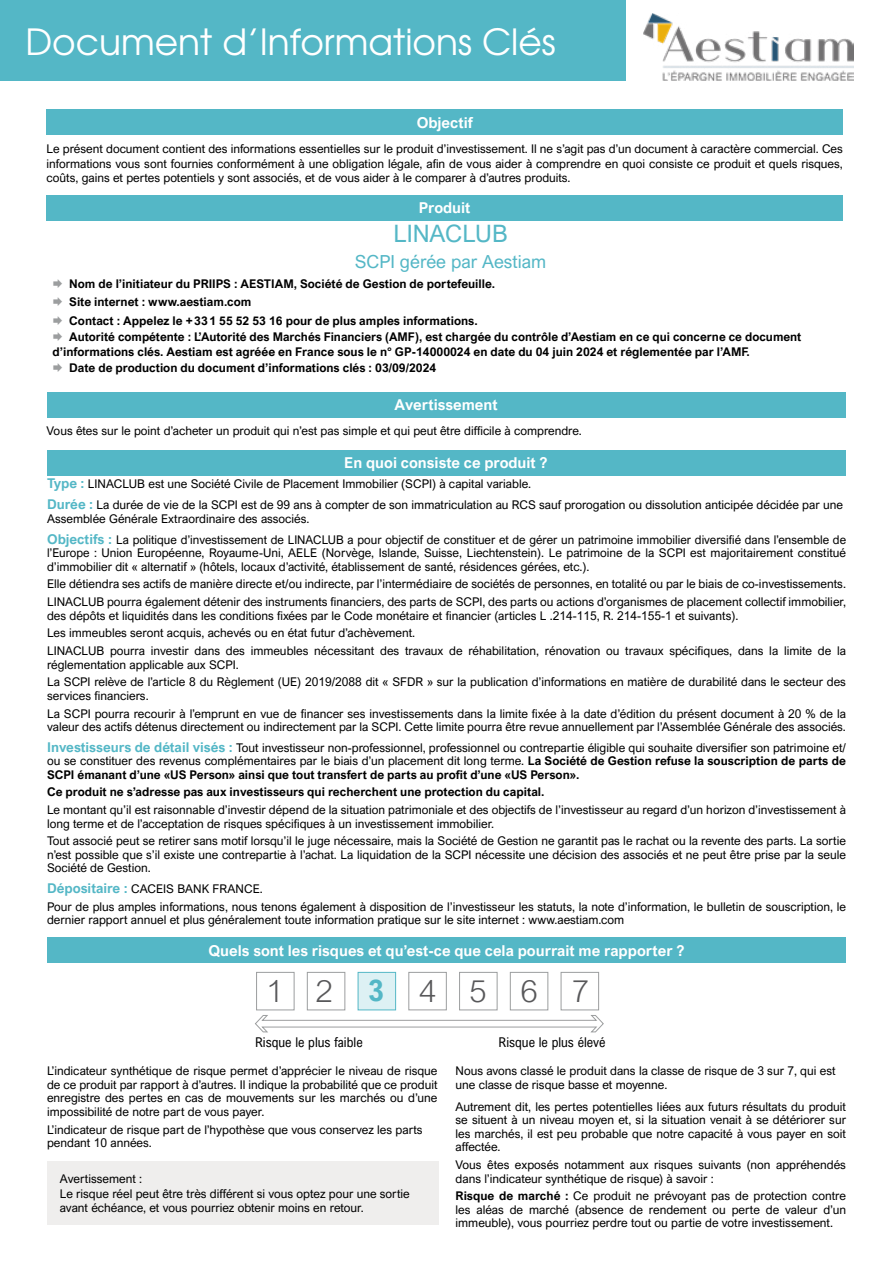
<style>
.page{position:relative;width:893px;height:1263px;background:#fff}
.page>*{position:absolute;margin:0;border:0;box-sizing:border-box;transform-origin:0 0}
.t1{font:36px "Te X Gyre Adventor";color:#fff}
.t2{font:300 30px "Arial Nova";color:#58585a;scale:1.05 1}
.t3{font:700 30px "Arial Nova Cond";color:#54b7c6;scale:1.05 1}
.t4{font:24px "Arial Nova";color:#54b7c6}
.t5{font:18px "Arial Nova";color:#54b7c6}
.t6{font:700 15px "Arial Nova";color:#fff}
.t7{font:13.5px "Arial Nova Cond";color:#000}
.t8{font:12px/13.5px "Arial Nova";color:#000}
.t9{font:700 12px/14.4px "Arial Nova";color:#000}
.s1{font-weight:700;font-size:13.5px;color:#54b7c6}
.s2{font-weight:700}
</style>
<div class="page">
<div style="left:0;top:0;width:625px;height:81px;background:#54b7c6"></div>
<img style="left:644px;top:14px;width:210px;height:67px">
<div style="left:47px;top:195px;width:796px;height:25px;background:#54b7c6"></div>
<div style="left:47px;top:109px;width:796px;height:26px;background:#54b7c6"></div>
<div style="left:47px;top:392px;width:798px;height:26px;background:#54b7c6"></div>
<div style="left:47px;top:450px;width:798px;height:26px;background:#54b7c6"></div>
<div style="left:47px;top:938px;width:799px;height:25px;background:#54b7c6"></div>
<div style="left:47px;top:1161px;width:391px;height:64px;background:#efeeed"></div>
<div style="left:256px;top:972px;width:38px;height:38px;border:1px solid #9c9e9f"></div>
<div style="left:307px;top:972px;width:38px;height:38px;border:1px solid #9c9e9f"></div>
<div style="left:408px;top:972px;width:39px;height:38px;border:1px solid #9c9e9f"></div>
<div style="left:358px;top:972px;width:38px;height:38px;background:#ddf1f4;border:1px solid #54b7c6"></div>
<div style="left:510px;top:972px;width:38px;height:38px;border:1px solid #9c9e9f"></div>
<div style="left:459px;top:972px;width:38px;height:38px;border:1px solid #9c9e9f"></div>
<div style="left:561px;top:972px;width:38px;height:38px;border:1px solid #9c9e9f"></div>
<svg style="left:255px;top:1015px;width:349px;height:17px"></svg>
<p class="t1" style="left:26px;top:14px;width:532px">Document d’Informations Clés</p>
<p class="t6" style="left:417px;top:114px;width:58px">Objectif</p>
<p class="t8" style="left:47px;top:142px;width:798px;line-height:14.4px;text-align:justify">Le présent document contient des informations essentielles sur le produit d’investissement. Il ne s’agit pas d’un document à caractère commercial. Ces informations vous sont fournies conformément à une obligation légale, afin de vous aider à comprendre en quoi consiste ce produit et quels risques, coûts, gains et pertes potentiels y sont associés, et de vous aider à le comparer à d’autres produits.</p>
<p class="t6" style="left:419px;top:199px;width:53px">Produit</p>
<p class="t4" style="left:393px;top:220px;width:116px">LINACLUB</p>
<p class="t5" style="left:355px;top:251px;width:193px">SCPI gérée par Aestiam</p>
<p class="t9" style="left:69px;top:276px;width:427px">Nom de l’initiateur du PRIIPS : AESTIAM, Société de Gestion de portefeuille.</p>
<p class="t9" style="left:69px;top:295px;width:184px">Site internet : www.aestiam.com</p>
<p class="t9" style="left:69px;top:313px;width:410px">Contact : Appelez le +331 55 52 53 16 pour de plus amples informations.</p>
<p class="t9" style="left:53px;top:330px;width:750px;text-indent:17px">Autorité compétente : L’Autorité des Marchés Financiers (AMF), est chargée du contrôle d’Aestiam en ce qui concerne ce document d’informations clés. Aestiam est agréée en France sous le n° GP-14000024 en date du 04 juin 2024 et réglementée par l’AMF.</p>
<p class="t9" style="left:69px;top:361px;width:369px">Date de production du document d’informations clés : 03/09/2024</p>
<p class="t6" style="left:394px;top:396px;width:105px">Avertissement</p>
<p class="t8" style="left:47px;top:424px;width:537px">Vous êtes sur le point d’acheter un produit qui n’est pas simple et qui peut être difficile à comprendre.</p>
<p class="t6" style="left:344px;top:454px;width:205px">En quoi consiste ce produit ?</p>
<p class="t8" style="left:47px;top:477px;width:486px"><span class="s1">Type :</span> LINACLUB est une Société Civile de Placement Immobilier (SCPI) à capital variable.</p>
<p class="t8" style="left:47px;top:497px;width:797px;line-height:14.4px"><span class="s1">Durée :</span> La durée de vie de la SCPI est de 99 ans à compter de son immatriculation au RCS sauf prorogation ou dissolution anticipée décidée par une<br>Assemblée Générale Extraordinaire des associés.</p>
<p class="t8" style="left:47px;top:532px;width:800px;text-align:justify"><span class="s1">Objectifs :</span> La politique d’investissement de LINACLUB a pour objectif de constituer et de gérer un patrimoine immobilier diversifié dans l’ensemble de l’Europe : Union Européenne, Royaume-Uni, AELE (Norvège, Islande, Suisse, Liechtenstein). Le patrimoine de la SCPI est majoritairement constitué d’immobilier dit « alternatif » (hôtels, locaux d’activité, établissement de santé, résidences gérées, etc.).</p>
<p class="t8" style="left:47px;top:577px;width:800px">Elle détiendra ses actifs de manière directe et/ou indirecte, par l’intermédiaire de sociétés de personnes, en totalité ou par le biais de co-investissements.</p>
<p class="t8" style="left:47px;top:595px;width:800px">LINACLUB pourra également détenir des instruments financiers, des parts de SCPI, des parts ou actions d’organismes de placement collectif immobilier, des dépôts et liquidités dans les conditions fixées par le Code monétaire et financier (articles L .214-115, R. 214-155-1 et suivants).</p>
<p class="t8" style="left:47px;top:626px;width:370px">Les immeubles seront acquis, achevés ou en état futur d’achèvement.</p>
<p class="t8" style="left:47px;top:644px;width:800px">LINACLUB pourra investir dans des immeubles nécessitant des travaux de réhabilitation, rénovation ou travaux spécifiques, dans la limite de la réglementation applicable aux SCPI.</p>
<p class="t8" style="left:47px;top:675px;width:800px">La SCPI relève de l’article 8 du Règlement (UE) 2019/2088 dit « SFDR » sur la publication d’informations en matière de durabilité dans le secteur des services financiers.</p>
<p class="t8" style="left:47px;top:706px;width:800px">La SCPI pourra recourir à l’emprunt en vue de financer ses investissements dans la limite fixée à la date d’édition du présent document à 20 % de la valeur des actifs détenus directement ou indirectement par la SCPI. Cette limite pourra être revue annuellement par l’Assemblée Générale des associés.</p>
<p class="t8" style="left:47px;top:740px;width:800px;text-align:justify"><span class="s1">Investisseurs de détail visés :</span> Tout investisseur non-professionnel, professionnel ou contrepartie éligible qui souhaite diversifier son patrimoine et/ ou se constituer des revenus complémentaires par le biais d’un placement dit long terme. <span class="s2">La Société de Gestion refuse la souscription de parts de SCPI émanant d’une «US Person» ainsi que tout transfert de parts au profit d’une «US Person».</span></p>
<p class="t9" style="left:47px;top:785px;width:499px">Ce produit ne s’adresse pas aux investisseurs qui recherchent une protection du capital.</p>
<p class="t8" style="left:47px;top:803px;width:800px">Le montant qu’il est raisonnable d’investir dépend de la situation patrimoniale et des objectifs de l’investisseur au regard d’un horizon d’investissement à long terme et de l’acceptation de risques spécifiques à un investissement immobilier.</p>
<p class="t8" style="left:47px;top:834px;width:800px;text-align:justify">Tout associé peut se retirer sans motif lorsqu’il le juge nécessaire, mais la Société de Gestion ne garantit pas le rachat ou la revente des parts. La sortie n’est possible que s’il existe une contrepartie à l’achat. La liquidation de la SCPI nécessite une décision des associés et ne peut être prise par la seule Société de Gestion.</p>
<p class="t8" style="left:47px;top:882px;width:217px"><span class="s1">Dépositaire :</span> CACEIS BANK FRANCE.</p>
<p class="t8" style="left:47px;top:899px;width:800px">Pour de plus amples informations, nous tenons également à disposition de l’investisseur les statuts, la note d’information, le bulletin de souscription, le dernier rapport annuel et plus généralement toute information pratique sur le site internet : www.aestiam.com</p>
<p class="t6" style="left:209px;top:942px;width:477px">Quels sont les risques et qu’est-ce que cela pourrait me rapporter ?</p>
<p class="t3" style="left:368px;top:971px;width:17px">3</p>
<p class="t2" style="left:419px;top:975px;width:18px">4</p>
<p class="t2" style="left:266px;top:975px;width:18px">1</p>
<p class="t2" style="left:315px;top:975px;width:18px">2</p>
<p class="t2" style="left:469px;top:975px;width:18px">5</p>
<p class="t2" style="left:520px;top:975px;width:18px">6</p>
<p class="t2" style="left:572px;top:975px;width:18px">7</p>
<p class="t7" style="left:255px;top:1034px;width:109px">Risque le plus faible</p>
<p class="t7" style="left:499px;top:1034px;width:108px">Risque le plus élevé</p>
<p class="t8" style="left:47px;top:1064px;width:392px;text-align:justify">L’indicateur synthétique de risque permet d’apprécier le niveau de risque de ce produit par rapport à d’autres. Il indique la probabilité que ce produit enregistre des pertes en cas de mouvements sur les marchés ou d’une impossibilité de notre part de vous payer.</p>
<p class="t8" style="left:47px;top:1122px;width:377px">L’indicateur de risque part de l’hypothèse que vous conservez les parts pendant 10 années.</p>
<p class="t8" style="left:60px;top:1172px;width:351px;line-height:14.4px">Avertissement :<br>Le risque réel peut être très différent si vous optez pour une sortie avant échéance, et vous pourriez obtenir moins en retour.</p>
<p class="t8" style="left:455px;top:1064px;width:382px">Nous avons classé le produit dans la classe de risque de 3 sur 7, qui est une classe de risque basse et moyenne.</p>
<p class="t8" style="left:455px;top:1100px;width:392px;text-align:justify">Autrement dit, les pertes potentielles liées aux futurs résultats du produit se situent à un niveau moyen et, si la situation venait à se détériorer sur les marchés, il est peu probable que notre capacité à vous payer en soit affectée.</p>
<p class="t8" style="left:455px;top:1158px;width:392px">Vous êtes exposés notamment aux risques suivants (non appréhendés dans l’indicateur synthétique de risque) à savoir :</p>
<p class="t8" style="left:455px;top:1189px;width:392px;text-align:justify"><span class="s2">Risque de marché :</span> Ce produit ne prévoyant pas de protection contre les aléas de marché (absence de rendement ou perte de valeur d’un immeuble), vous pourriez perdre tout ou partie de votre investissement.</p>
</div>
